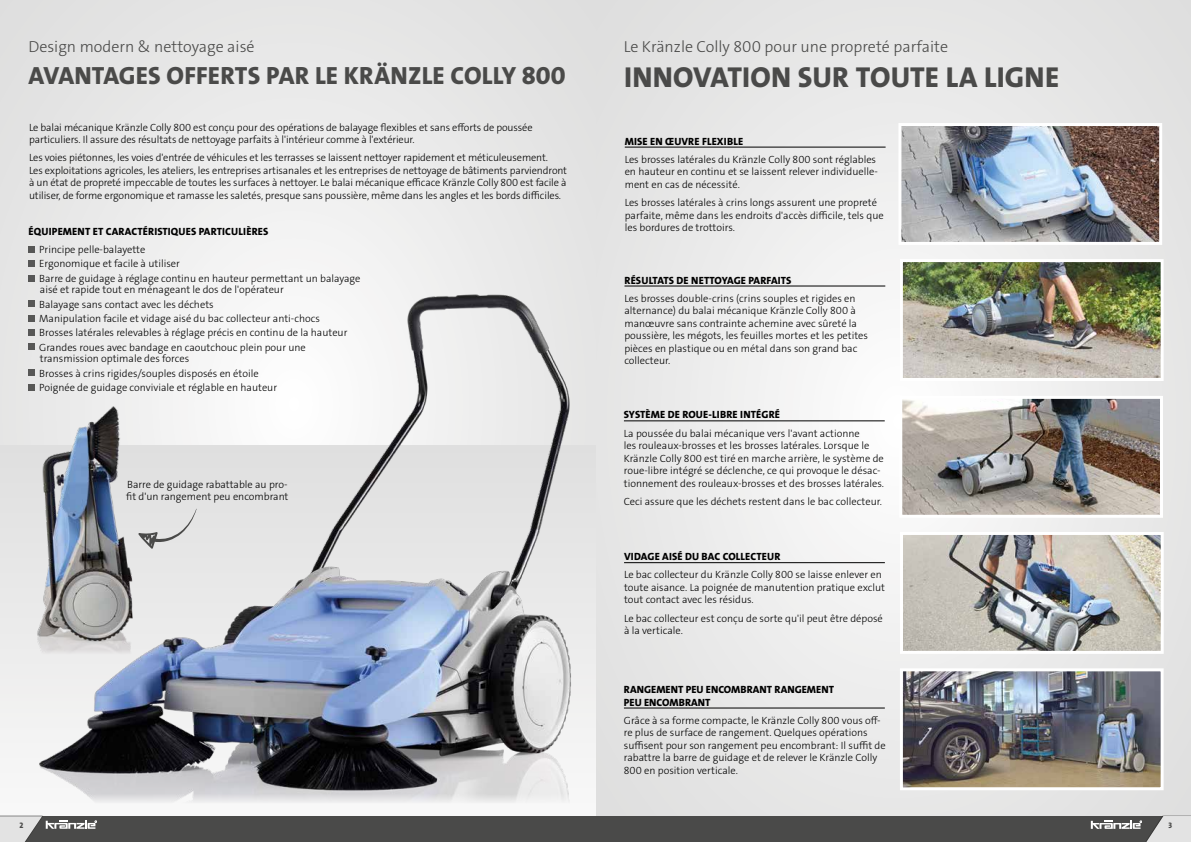
<style>
.page{position:relative;width:1191px;height:842px;background:#fff}
.page>*{position:absolute;margin:0;border:0;box-sizing:border-box;transform-origin:0 0}
.t1{font:29px "The Sans LP8 Ex Bld";letter-spacing:.005em;color:#4a4a49}
.t2{font:25px "The Sans LP8 Ex Bld";letter-spacing:.005em;color:#4a4a49}
.t3{font:16px "The Sans LP3 Lig";color:#4a4a49}
.t4{font:10.5px/12.5px "The Sans LP3 Lig";color:#000}
.t5{font:10.5px/13px "The Sans LP8 Ex Bld";letter-spacing:.015em;color:#000}
.t6{font:8px "The Sans LP8 Ex Bld";color:#4a4a49}
</style>
<div class="page">
<div style="left:0;top:0;width:595px;height:816px;background:#e7e7e7"></div>
<div style="left:0;top:445px;width:595px;height:397px;background:linear-gradient(to bottom,#dfdfdf,#fafafa)"></div>
<svg style="left:596px;top:0;width:595px;height:816px"></svg>
<div style="left:596px;top:816px;width:595px;height:26px;background:#4a4a49"></div>
<div style="left:0;top:816px;width:596px;height:26px;background:#4a4a49"></div>
<div style="left:1139px;top:815px;width:52px;height:27px;background:#000;opacity:.5"></div>
<svg style="left:1090px;top:816px;width:101px;height:26px"></svg>
<svg style="left:0;top:816px;width:97px;height:26px"></svg>
<img style="left:33px;top:277px;width:550px;height:527px">
<img style="left:31px;top:402px;width:124px;height:252px">
<svg style="left:138px;top:508px;width:59px;height:41px"></svg>
<img style="left:904px;top:672px;width:255px;height:114px">
<div style="left:900px;top:668px;width:263px;height:122px;border:3px solid #fff"></div>
<img style="left:903px;top:400px;width:256px;height:114px">
<div style="left:899px;top:396px;width:264px;height:122px;border:3px solid #fff"></div>
<img style="left:904px;top:536px;width:255px;height:114px">
<div style="left:900px;top:532px;width:263px;height:122px;border:3px solid #fff"></div>
<img style="left:902px;top:127px;width:256px;height:114px">
<div style="left:898px;top:123px;width:264px;height:122px;border:3px solid #fff"></div>
<img style="left:904px;top:263px;width:255px;height:114px">
<div style="left:900px;top:259px;width:263px;height:122px;border:3px solid #fff"></div>
<hr style="left:624px;top:421px;width:260px;height:1px;background:#000">
<hr style="left:624px;top:562px;width:261px;height:1px;background:#000">
<hr style="left:624px;top:708px;width:261px;height:1px;background:#000">
<hr style="left:625px;top:147px;width:260px;height:1px;background:#000">
<hr style="left:624px;top:286px;width:261px;height:1px;background:#000">
<div style="left:28px;top:246px;width:7px;height:6px;background:#575756"></div>
<div style="left:28px;top:261px;width:7px;height:6px;background:#575756"></div>
<div style="left:28px;top:275px;width:7px;height:6px;background:#575756"></div>
<div style="left:28px;top:301px;width:7px;height:6px;background:#575756"></div>
<div style="left:28px;top:315px;width:7px;height:6px;background:#575756"></div>
<div style="left:28px;top:329px;width:7px;height:7px;background:#575756"></div>
<div style="left:28px;top:344px;width:7px;height:6px;background:#575756"></div>
<div style="left:28px;top:370px;width:7px;height:6px;background:#575756"></div>
<div style="left:28px;top:384px;width:7px;height:6px;background:#575756"></div>
<h3 class="t3" style="left:28px;top:36px;width:228px">Design modern &amp; nettoyage aisé</h3>
<h2 class="t2" style="left:29px;top:59px;width:538px">AVANTAGES OFFERTS PAR LE KRÄNZLE COLLY 800</h2>
<p class="t4" style="left:29px;top:121px;width:505px">Le balai mécanique Kränzle Colly 800 est conçu pour des opérations de balayage flexibles et sans efforts de poussée particuliers. Il assure des résultats de nettoyage parfaits à l'intérieur comme à l'extérieur.</p>
<p class="t4" style="left:29px;top:152px;width:539px">Les voies piétonnes, les voies d'entrée de véhicules et les terrasses se laissent nettoyer rapidement et méticuleusement.<br>Les exploitations agricoles, les ateliers, les entreprises artisanales et les entreprises de nettoyage de bâtiments parviendront à un état de propreté impeccable de toutes les surfaces à nettoyer. Le balai mécanique efficace Kränzle Colly 800 est facile à utiliser, de forme ergonomique et ramasse les saletés, presque sans poussière, même dans les angles et les bords difficiles.</p>
<p class="t5" style="left:29px;top:225px;width:241px">ÉQUIPEMENT ET CARACTÉRISTIQUES PARTICULIÈRES</p>
<p class="t4" style="left:39px;top:243px;width:323px;line-height:14.3px">Principe pelle-balayette<br>Ergonomique et facile à utiliser<br>Barre de guidage à réglage continu en hauteur permettant un balayage</p>
<p class="t4" style="left:39px;top:283px;width:310px;line-height:14.3px">aisé et rapide tout en ménageant le dos de l'opérateur<br>Balayage sans contact avec les déchets<br>Manipulation facile et vidage aisé du bac collecteur anti-chocs Brosses latérales relevables à réglage précis en continu de la hauteur Grandes roues avec bandage en caoutchouc plein pour une</p>
<p class="t4" style="left:39px;top:352px;width:239px;line-height:14.3px">transmission optimale des forces<br>Brosses à crins rigides/souples disposés en étoile<br>Poignée de guidage conviviale et réglable en hauteur</p>
<p class="t4" style="left:126px;top:478px;width:164px">Barre de guidage rabattable au pro&shy;fit d'un rangement peu encombrant</p>
<h3 class="t3" style="left:624px;top:36px;width:326px">Le Kränzle Colly 800 pour une propreté parfaite</h3>
<h1 class="t1" style="left:624px;top:58px;width:436px">INNOVATION SUR TOUTE LA LIGNE</h1>
<p class="t5" style="left:625px;top:135px;width:120px">MISE EN ŒUVRE FLEXIBLE</p>
<p class="t4" style="left:624px;top:153px;width:254px">Les brosses latérales du Kränzle Colly 800 sont réglables en hauteur en continu et se laissent relever individuelle&shy;ment en cas de nécessité.</p>
<p class="t4" style="left:624px;top:196px;width:260px">Les brosses latérales à crins longs assurent une propreté parfaite, même dans les endroits d'accès difficile, tels que les bordures de trottoirs.</p>
<p class="t5" style="left:624px;top:274px;width:168px">RÉSULTATS DE NETTOYAGE PARFAITS</p>
<p class="t4" style="left:624px;top:292px;width:245px">Les brosses double-crins (crins souples et rigides en alternance) du balai mécanique Kränzle Colly 800 à manœuvre sans contrainte achemine avec sûreté la poussière, les mégots, les feuilles mortes et les petites pièces en plastique ou en métal dans son grand bac collecteur.</p>
<p class="t5" style="left:624px;top:408px;width:158px">SYSTÈME DE ROUE-LIBRE INTÉGRÉ</p>
<p class="t4" style="left:624px;top:427px;width:262px">La poussée du balai mécanique vers l'avant actionne<br>les rouleaux-brosses et les brosses latérales. Lorsque le Kränzle Colly 800 est tiré en marche arrière, le système de roue-libre intégré se déclenche, ce qui provoque le désac&shy;tionnement des rouleaux-brosses et des brosses latérales.</p>
<p class="t4" style="left:624px;top:495px;width:259px">Ceci assure que les déchets restent dans le bac collecteur.</p>
<p class="t5" style="left:624px;top:550px;width:158px">VIDAGE AISÉ DU BAC COLLECTEUR</p>
<p class="t4" style="left:624px;top:569px;width:263px">Le bac collecteur du Kränzle Colly 800 se laisse enlever en toute aisance. La poignée de manutention pratique exclut tout contact avec les résidus.</p>
<p class="t4" style="left:624px;top:612px;width:260px">Le bac collecteur est conçu de sorte qu'il peut être déposé à la verticale.</p>
<p class="t5" style="left:624px;top:683px;width:212px">RANGEMENT PEU ENCOMBRANT RANGEMENT<br>PEU ENCOMBRANT</p>
<p class="t4" style="left:624px;top:714px;width:263px">Grâce à sa forme compacte, le Kränzle Colly 800 vous off&shy;re plus de surface de rangement. Quelques opérations suffisent pour son rangement peu encombrant: Il suffit de rabattre la barre de guidage et de relever le Kränzle Colly 800 en position verticale.</p>
<p class="t6" style="left:20px;top:820px;width:5px">2</p>
<p class="t6" style="left:1168px;top:820px;width:5px">3</p>
</div>
